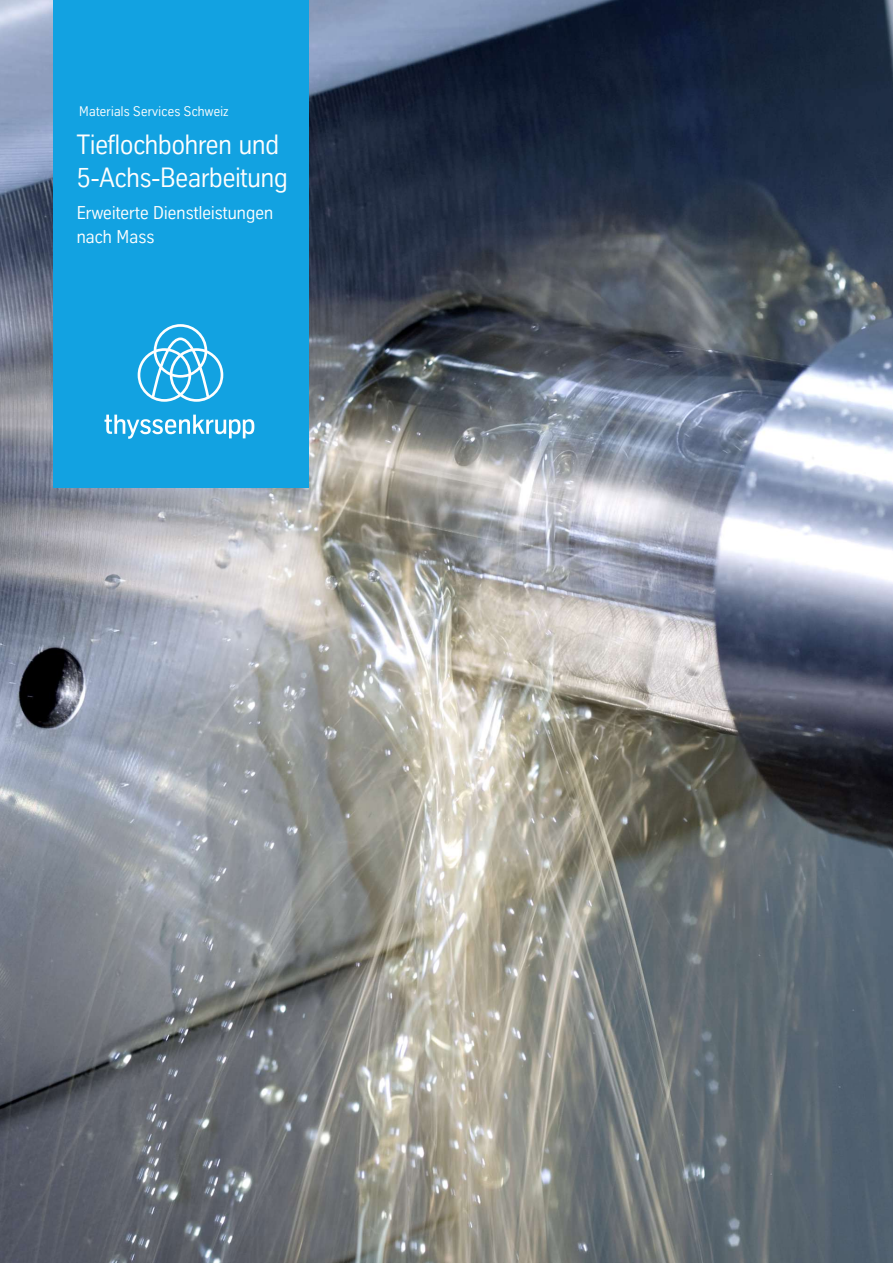
<style>
.page{position:relative;width:893px;height:1263px;background:#fff}
.page>*{position:absolute;margin:0;border:0;box-sizing:border-box;transform-origin:0 0}
.t1{font:27px/32.5px "TK Type";letter-spacing:-.01em;color:#fefefe}
.t2{font:18px/23.7px "TK Type";color:#fefefe}
.t3{font:13.5px "TK Type";letter-spacing:.015em;color:#fefefe}
</style>
<div class="page">
<img style="left:0;top:0;width:893px;height:1263px">
<div style="left:53px;top:0;width:256px;height:487px;background:#12a2e1"></div>
<svg style="left:138px;top:324px;width:85px;height:78px"></svg>
<svg style="left:104px;top:415px;width:150px;height:24px"></svg>
<p class="t3" style="left:79px;top:106px;width:151px">Materials Services Schweiz</p>
<p class="t1" style="left:77px;top:130px;width:213px">Tieflochbohren und<br>5-Achs-Bearbeitung</p>
<p class="t2" style="left:77px;top:202px;width:198px">Erweiterte Dienstleistungen nach Mass</p>
</div>
